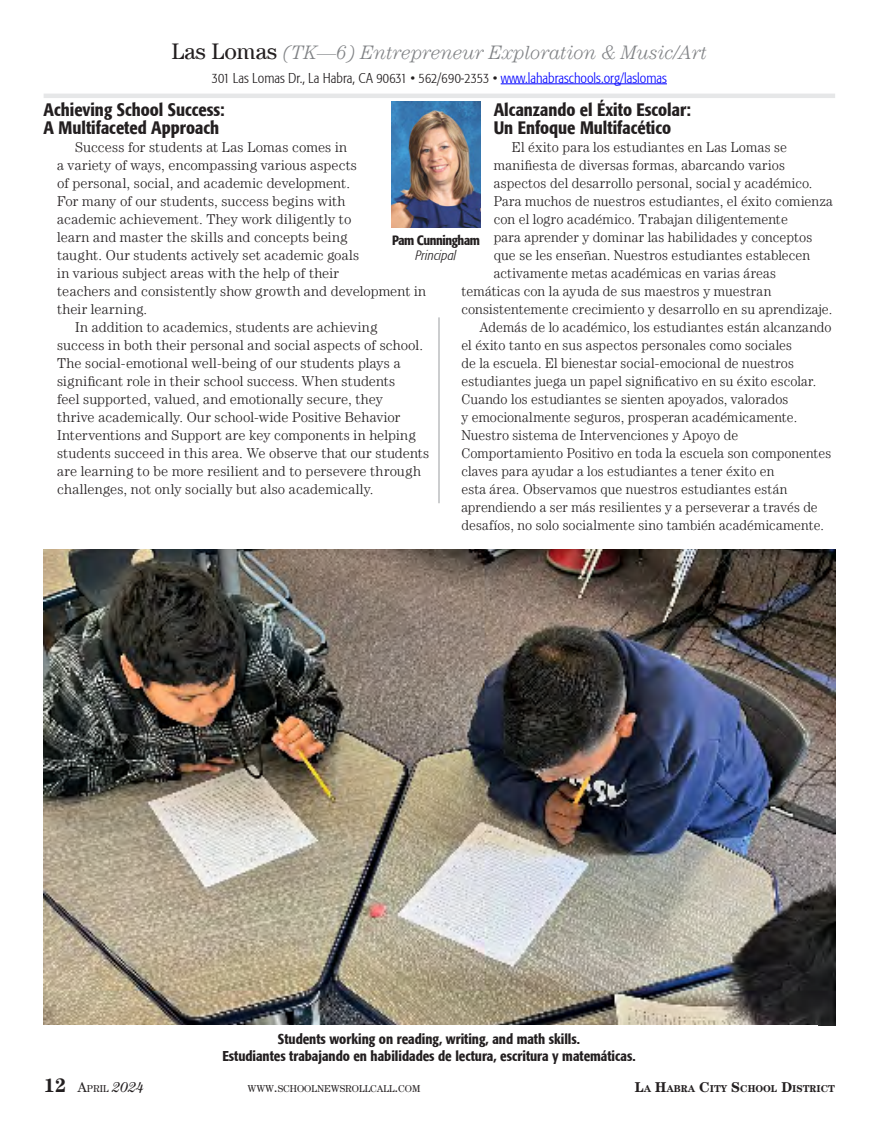
<style>
.page{position:relative;width:878px;height:1121px;background:#fff}
.page>*{position:absolute;margin:0;border:0;box-sizing:border-box;transform-origin:0 0}
.t1{font:italic 300 19.5px "Century LT";letter-spacing:-.005em;color:#808285}
.t2{font:500 condensed 18px/18px "Formata";color:#231f20}
.t3{font:300 14.25px "Century LT";letter-spacing:.01em;color:#231f20}
.t4{font:300 14.25px "Century LT";letter-spacing:.01em;color:#231f20;scale:.96 1}
.t5{font:500 condensed 14.25px/16.5px "Formata";color:#231f20;text-align:center}
.t6{font:300 condensed 14.25px "Formata";color:#231f20}
.t7{font:300 14.25px "Century LT";letter-spacing:.03em;color:#231f20}
.t8{font:500 condensed 13.5px "Formata";letter-spacing:-.03em;color:#231f20}
.t9{font:italic 300 condensed 13.5px "Formata";letter-spacing:.005em;color:#231f20}
.t10{font:10.05px "Century LT";color:#231f20}
.t11{font:700 10.05px "Century LT";color:#231f20}
.s1{font-weight:400;font-style:normal;font-size:22.5px;color:#231f20}
.s2{color:#00f}
.s3{font-weight:700;font-size:19.5px}
.s4{font-size:14.25px}
.s5{font-style:italic;font-size:14.25px}
</style>
<div class="page">
<img style="left:392px;top:102px;width:88px;height:126px">
<hr style="left:44px;top:94px;width:791px;height:4px;background:#e6e7e8">
<hr style="left:500px;top:83px;width:167px;height:1px;background:#00f">
<img style="left:44px;top:549px;width:791px;height:476px">
<hr style="left:438px;top:317px;width:2px;height:186px;background:#bcbec0">
<h1 class="t1" style="left:172px;top:41px;width:536px"><span class="s1">Las Lomas</span> (TK—6) Entrepreneur Exploration &amp; Music/Art</h1>
<p class="t6" style="left:212px;top:70px;width:456px">301 Las Lomas Dr., La Habra, CA 90631 • 562/690-2353 • <span class="s2">www.lahabraschools.org/laslomas</span></p>
<p class="t2" style="left:493px;top:100px;width:199px">Alcanzando el Éxito Escolar:<br>Un Enfoque Multifacético</p>
<p class="t3" style="left:512px;top:139px;width:277px">El éxito para los estudiantes en Las Lomas se</p>
<p class="t3" style="left:493px;top:157px;width:293px">manifiesta de diversas formas, abarcando varios</p>
<p class="t3" style="left:493px;top:175px;width:320px">aspectos del desarrollo personal, social y académico.</p>
<p class="t3" style="left:493px;top:193px;width:340px">Para muchos de nuestros estudiantes, el éxito comienza</p>
<p class="t3" style="left:493px;top:211px;width:295px">con el logro académico. Trabajan diligentemente</p>
<p class="t3" style="left:493px;top:228px;width:320px">para aprender y dominar las habilidades y conceptos</p>
<p class="t3" style="left:493px;top:246px;width:318px">que se les enseñan. Nuestros estudiantes establecen</p>
<p class="t3" style="left:493px;top:264px;width:284px">activamente metas académicas en varias áreas</p>
<p class="t3" style="left:461px;top:282px;width:311px">temáticas con la ayuda de sus maestros y muestran</p>
<p class="t3" style="left:461px;top:300px;width:372px">consistentemente crecimiento y desarrollo en su aprendizaje.</p>
<p class="t4" style="left:479px;top:319px;width:368px">Además de lo académico, los estudiantes están alcanzando</p>
<p class="t4" style="left:461px;top:337px;width:346px">el éxito tanto en sus aspectos personales como sociales</p>
<p class="t4" style="left:461px;top:355px;width:348px">de la escuela. El bienestar social-emocional de nuestros</p>
<p class="t4" style="left:461px;top:373px;width:371px">estudiantes juega un papel significativo en su éxito escolar.</p>
<p class="t4" style="left:461px;top:391px;width:342px">Cuando los estudiantes se sienten apoyados, valorados</p>
<p class="t4" style="left:461px;top:408px;width:351px">y emocionalmente seguros, prosperan académicamente.</p>
<p class="t4" style="left:461px;top:426px;width:290px">Nuestro sistema de Intervenciones y Apoyo de</p>
<p class="t4" style="left:461px;top:444px;width:387px">Comportamiento Positivo en toda la escuela son componentes</p>
<p class="t4" style="left:461px;top:462px;width:327px">claves para ayudar a los estudiantes a tener éxito en</p>
<p class="t4" style="left:461px;top:480px;width:341px">esta área. Observamos que nuestros estudiantes están</p>
<p class="t4" style="left:461px;top:498px;width:373px">aprendiendo a ser más resilientes y a perseverar a través de</p>
<p class="t4" style="left:461px;top:516px;width:379px">desafíos, no solo socialmente sino también académicamente.</p>
<p class="t2" style="left:44px;top:101px;width:183px">Achieving School Success:<br>A Multifaceted Approach</p>
<p class="t3" style="left:75px;top:139px;width:273px">Success for students at Las Lomas comes in</p>
<p class="t3" style="left:57px;top:157px;width:301px">a variety of ways, encompassing various aspects</p>
<p class="t3" style="left:57px;top:175px;width:294px">of personal, social, and academic development.</p>
<p class="t3" style="left:57px;top:193px;width:290px">For many of our students, success begins with</p>
<p class="t3" style="left:57px;top:211px;width:296px">academic achievement. They work diligently to</p>
<p class="t3" style="left:57px;top:229px;width:292px">learn and master the skills and concepts being</p>
<p class="t3" style="left:57px;top:247px;width:304px">taught. Our students actively set academic goals</p>
<p class="t3" style="left:57px;top:265px;width:283px">in various subject areas with the help of their</p>
<p class="t3" style="left:57px;top:283px;width:370px">teachers and consistently show growth and development in</p>
<p class="t7" style="left:57px;top:301px;width:92px">their learning.</p>
<p class="t3" style="left:75px;top:319px;width:304px">In addition to academics, students are achieving</p>
<p class="t3" style="left:57px;top:337px;width:367px">success in both their personal and social aspects of school.</p>
<p class="t3" style="left:57px;top:355px;width:345px">The social-emotional well-being of our students plays a</p>
<p class="t3" style="left:57px;top:373px;width:339px">significant role in their school success. When students</p>
<p class="t3" style="left:57px;top:391px;width:327px">feel supported, valued, and emotionally secure, they</p>
<p class="t3" style="left:57px;top:409px;width:345px">thrive academically. Our school-wide Positive Behavior</p>
<p class="t3" style="left:57px;top:427px;width:360px">Interventions and Support are key components in helping</p>
<p class="t3" style="left:57px;top:445px;width:373px">students succeed in this area. We observe that our students</p>
<p class="t3" style="left:57px;top:463px;width:365px">are learning to be more resilient and to persevere through</p>
<p class="t3" style="left:57px;top:481px;width:318px">challenges, not only socially but also academically.</p>
<p class="t8" style="left:392px;top:232px;width:89px">Pam Cunningham</p>
<p class="t9" style="left:415px;top:248px;width:42px">Principal</p>
<p class="t5" style="left:222px;top:1031px;width:415px">Students working on reading, writing, and math skills.<br>Estudiantes trabajando en habilidades de lectura, escritura y matemáticas.</p>
<p class="t10" style="left:44px;top:1083px;width:101px"><span class="s3">12</span> <span class="s4">A</span>PRIL <span class="s5">2024</span></p>
<p class="t10" style="left:247px;top:1082px;width:174px">WWW<span class="s4">.</span>SCHOOLNEWSROLLCALL<span class="s4">.</span>COM</p>
<p class="t11" style="left:634px;top:1082px;width:202px"><span class="s4">L</span>A <span class="s4">H</span>ABRA <span class="s4">C</span>ITY <span class="s4">S</span>CHOOL <span class="s4">D</span>ISTRICT</p>
</div>
